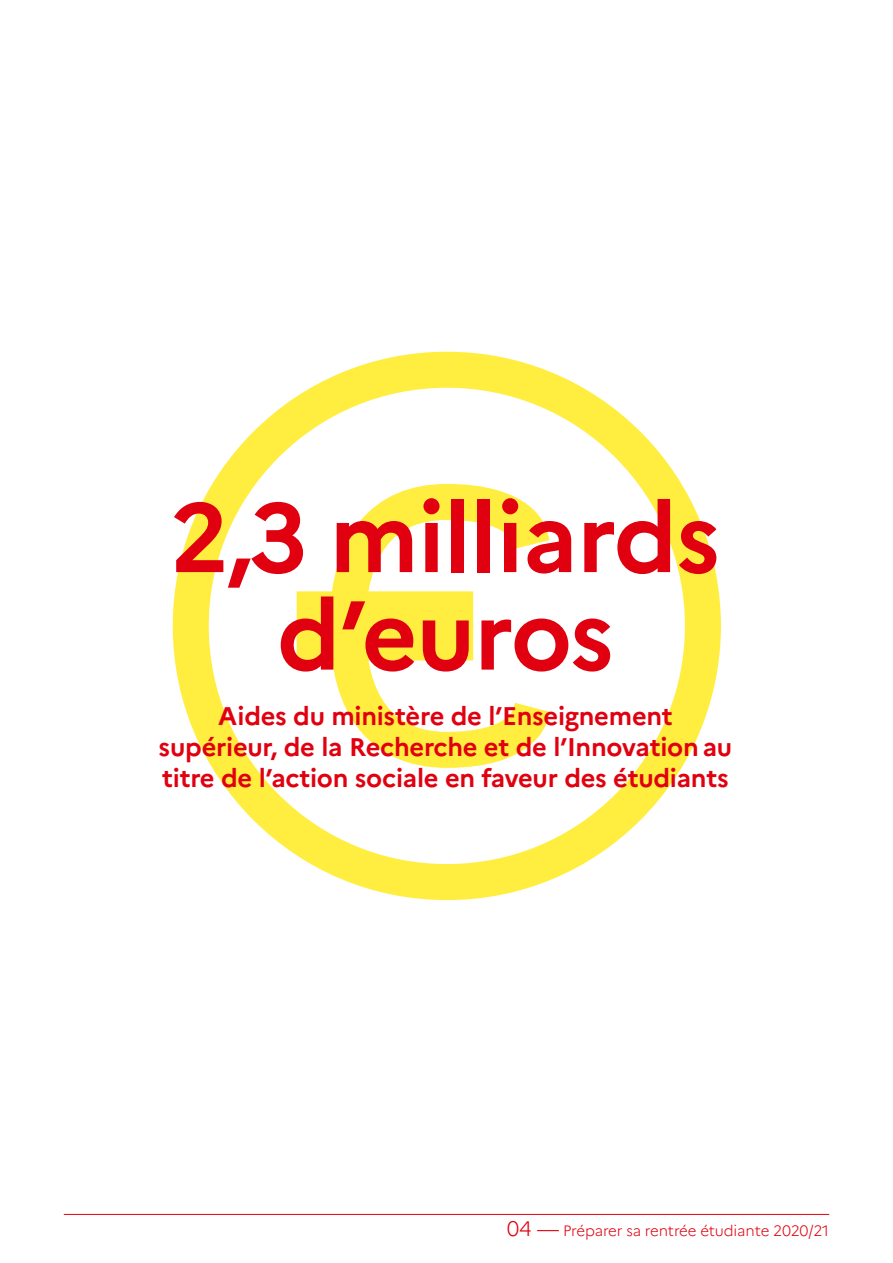
<style>
.page{position:relative;width:893px;height:1263px;background:#fff}
.page>*{position:absolute;margin:0;border:0;box-sizing:border-box;transform-origin:0 0}
.t1{font:700 97.5px/97.5px "Marianne";letter-spacing:-.01em;color:#e1000f;text-align:center}
.t2{font:700 25.5px/30.6px "Marianne";letter-spacing:-.01em;color:#e1000f;text-align:center}
.t3{font:300 15px "Marianne";letter-spacing:-.01em;color:#e1000f}
.s1{font-size:21px}
</style>
<div class="page">
<hr style="left:64px;top:1214px;width:765px;height:1px;background:#e1000f">
<svg style="left:172px;top:351px;width:549px;height:550px"></svg>
<svg style="left:320px;top:474px;width:241px;height:304px"></svg>
<div style="left:297px;top:591px;width:176px;height:36px;background:#ffee40"></div>
<div style="left:297px;top:624px;width:176px;height:36px;background:#ffee40"></div>
<h1 class="t1" style="left:171px;top:488px;width:551px">2,3 milliards d’euros</h1>
<p class="t2" style="left:159px;top:701px;width:575px">Aides du ministère de l’Enseignement supérieur, de la Recherche et de l’Innovation au titre de l’action sociale en faveur des étudiants</p>
<p class="t3" style="left:507px;top:1221px;width:324px"><span class="s1">04 —</span> Préparer sa rentrée étudiante 2020/21</p>
</div>
